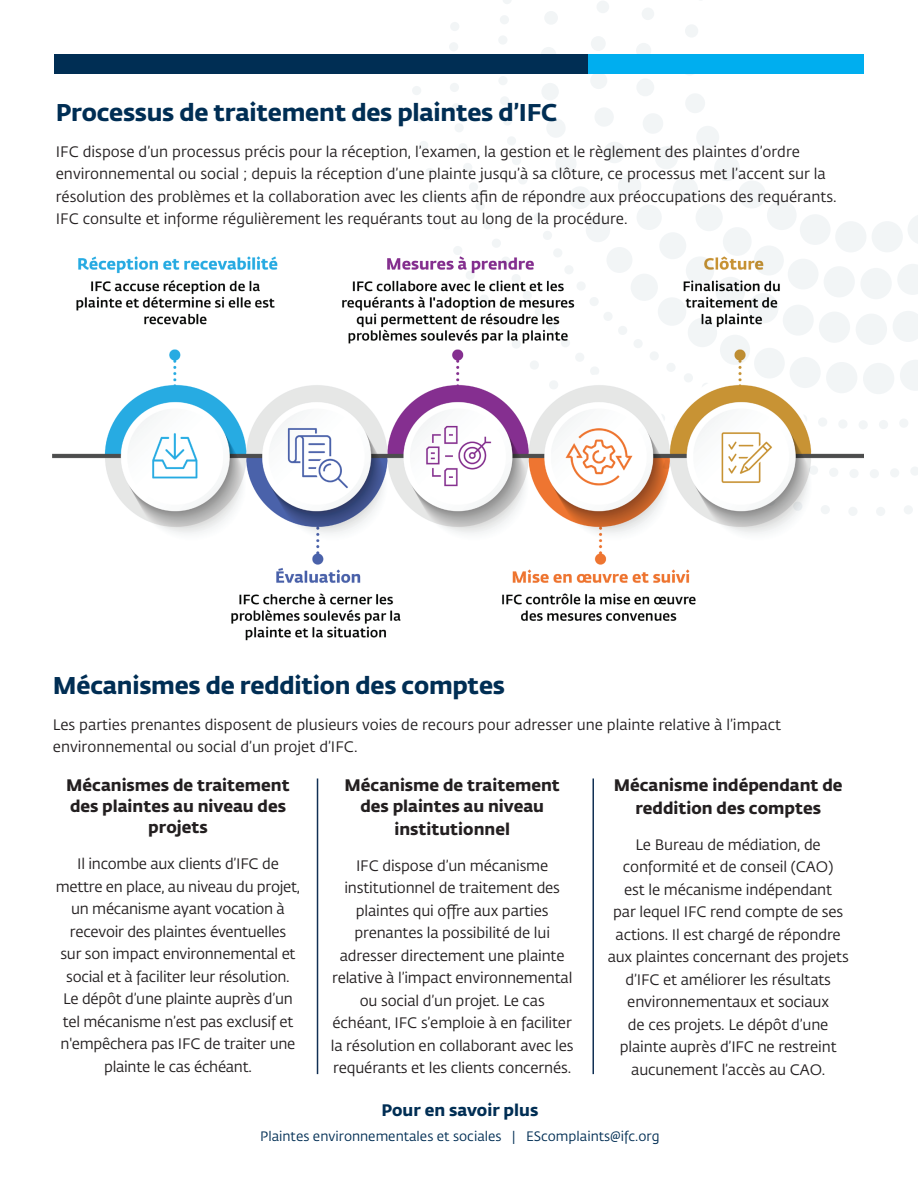
<style>
.page{position:relative;width:918px;height:1188px;background:#fff}
.page>*{position:absolute;margin:0;border:0;box-sizing:border-box;transform-origin:0 0}
.t1{font:700 24px "Fedra Sans Std";letter-spacing:-.01em;color:#002e54}
.t2{font:700 16.5px/21px "Fedra Sans Std";color:#231f20;text-align:center}
.t3{font:700 16.5px "Fedra Sans Std";color:#002e54}
.t4{font:15px/22.5px "Fedra Sans Std";letter-spacing:-.01em;color:#231f20;text-align:center}
.t5{font:13.5px "Fedra Sans Std";color:#002e54}
</style>
<div class="page">
<svg style="left:411px;top:73px;width:507px;height:443px"></svg>
<img style="left:53px;top:237px;width:811px;height:404px">
<div style="left:54px;top:54px;width:560px;height:19px;background:#002e54"></div>
<div style="left:588px;top:54px;width:276px;height:19px;background:#00aeef"></div>
<hr style="left:317px;top:778px;width:1px;height:296px;background:#102f53">
<hr style="left:592px;top:778px;width:2px;height:296px;background:#102f53">
<h1 class="t1" style="left:56px;top:97px;width:503px">Processus de traitement des plaintes d’IFC</h1>
<p class="t4" style="left:56px;top:140px;width:782px;text-align:left">IFC dispose d’un processus précis pour la réception, l’examen, la gestion et le règlement des plaintes d’ordre environnemental ou social ; depuis la réception d’une plainte jusqu’à sa clôture, ce processus met l’accent sur la résolution des problèmes et la collaboration avec les clients afin de répondre aux préoccupations des requérants.<br>IFC consulte et informe régulièrement les requérants tout au long de la procédure.</p>
<h1 class="t1" style="left:53px;top:670px;width:454px">Mécanismes de reddition des comptes</h1>
<p class="t4" style="left:53px;top:713px;width:730px;text-align:left">Les parties prenantes disposent de plusieurs voies de recours pour adresser une plainte relative à l’impact environnemental ou social d’un projet d’IFC.</p>
<p class="t2" style="left:345px;top:775px;width:217px">Mécanisme de traitement des plaintes au niveau</p>
<p class="t2" style="left:394px;top:818px;width:117px">institutionnel</p>
<p class="t4" style="left:331px;top:855px;width:244px">IFC dispose d’un mécanisme institutionnel de traitement des plaintes qui offre aux parties prenantes la possibilité de lui adresser directement une plainte relative à l’impact environnemental ou social d’un projet. Le cas échéant, IFC s’emploie à en faciliter la résolution en collaborant avec les requérants et les clients concernés.</p>
<p class="t2" style="left:66px;top:775px;width:225px">Mécanismes de traitement des plaintes au niveau des projets</p>
<p class="t4" style="left:56px;top:853px;width:246px">Il incombe aux clients d’IFC de mettre en place, au niveau du projet, un mécanisme ayant vocation à recevoir des plaintes éventuelles<br>sur son impact environnemental et social et à faciliter leur résolution.<br>Le dépôt d’une plainte auprès d’un tel mécanisme n’est pas exclusif et n'empêchera pas IFC de traiter une plainte le cas échéant.</p>
<p class="t2" style="left:614px;top:774px;width:230px;line-height:22.5px">Mécanisme indépendant de reddition des comptes</p>
<p class="t4" style="left:608px;top:834px;width:243px">Le Bureau de médiation, de conformité et de conseil (CAO)<br>est le mécanisme indépendant<br>par lequel IFC rend compte de ses actions. Il est chargé de répondre aux plaintes concernant des projets d’IFC et améliorer les résultats environnementaux et sociaux<br>de ces projets. Le dépôt d’une plainte auprès d’IFC ne restreint aucunement l’accès au CAO.</p>
<p class="t3" style="left:381px;top:1100px;width:158px">Pour en savoir plus</p>
<p class="t5" style="left:260px;top:1129px;width:401px">Plaintes environnementales et sociales | EScomplaints@ifc.org</p>
</div>
